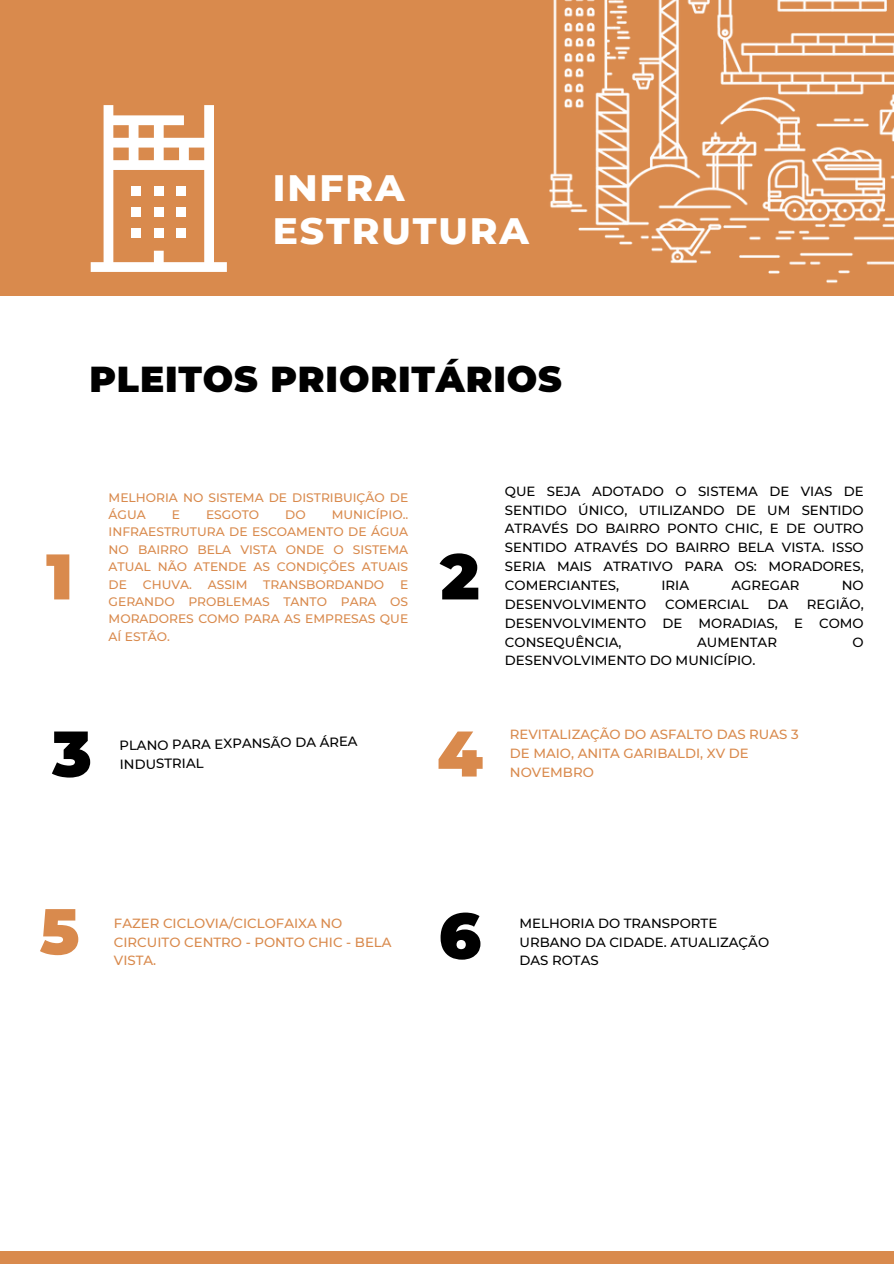
<style>
.page{position:relative;width:894px;height:1264px;background:#fff}
.page>*{position:absolute;margin:0;border:0;box-sizing:border-box;transform-origin:0 0}
.t1{font:900 64.35px "Montserrat";color:#d98a4d}
.t2{font:900 64.35px "Montserrat";color:#000}
.t3{font:800 37.5px/42.8px "Montserrat";letter-spacing:.05em;color:#fff}
.t4{font:900 36px "Montserrat";letter-spacing:.025em;color:#000}
.t5{font:500 13.35px/18.9px "Montserrat";color:#000}
.t6{font:500 13.35px/18.9px "Montserrat";color:#d98a4d}
.t7{font:500 12.3px/17.4px "Montserrat";color:#d98a4d;text-align:justify}
</style>
<div class="page">
<div style="left:0;top:0;width:893px;height:1263px;background:#d98a4d"></div>
<svg style="left:91px;top:105px;width:136px;height:167px"></svg>
<div style="left:154px;top:228px;width:10px;height:10px;background:#fff"></div>
<div style="left:176px;top:228px;width:10px;height:10px;background:#fff"></div>
<div style="left:131px;top:228px;width:10px;height:10px;background:#fff"></div>
<div style="left:154px;top:207px;width:10px;height:10px;background:#fff"></div>
<div style="left:176px;top:207px;width:10px;height:10px;background:#fff"></div>
<div style="left:131px;top:207px;width:10px;height:10px;background:#fff"></div>
<div style="left:154px;top:186px;width:10px;height:9px;background:#fff"></div>
<div style="left:176px;top:186px;width:10px;height:9px;background:#fff"></div>
<div style="left:131px;top:186px;width:10px;height:9px;background:#fff"></div>
<div style="left:0;top:296px;width:893px;height:954px;background:#fff"></div>
<img style="left:549px;top:0;width:344px;height:284px">
<p class="t3" style="left:273px;top:166px;width:257px">INFRA<br>ESTRUTURA</p>
<h1 class="t4" style="left:89px;top:357px;width:474px">PLEITOS PRIORITÁRIOS</h1>
<p class="t7" style="left:109px;top:488px;width:301px">MELHORIA NO SISTEMA DE DISTRIBUIÇÃO DE<br>ÁGUA</p>
<p class="t7" style="left:109px;top:506px;width:301px;text-indent:223px">MUNICÍPIO..<br>INFRAESTRUTURA DE ESCOAMENTO DE ÁGUA NO BAIRRO BELA VISTA ONDE O SISTEMA ATUAL NÃO ATENDE AS CONDIÇÕES ATUAIS DE</p>
<p class="t7" style="left:172px;top:506px;width:10px">E</p>
<p class="t7" style="left:206px;top:506px;width:55px">ESGOTO</p>
<p class="t7" style="left:285px;top:506px;width:22px">DO</p>
<h1 class="t1" style="left:46px;top:537px;width:28px">1</h1>
<p class="t2" style="left:440px;top:537px;width:41px">2</p>
<p class="t7" style="left:143px;top:575px;width:51px">CHUVA.</p>
<p class="t7" style="left:208px;top:575px;width:41px">ASSIM</p>
<p class="t7" style="left:263px;top:575px;width:122px">TRANSBORDANDO</p>
<p class="t7" style="left:109px;top:575px;width:301px;text-indent:291px">E GERANDO PROBLEMAS TANTO PARA OS MORADORES COMO PARA AS EMPRESAS QUE AÍ ESTÃO.</p>
<p class="t5" style="left:504px;top:481px;width:360px;text-align:justify">QUE SEJA ADOTADO O SISTEMA DE VIAS DE SENTIDO ÚNICO, UTILIZANDO DE UM SENTIDO ATRAVÉS DO BAIRRO PONTO CHIC, E DE OUTRO SENTIDO ATRAVÉS DO BAIRRO BELA VISTA. ISSO SERIA MAIS ATRATIVO PARA OS: MORADORES, COMERCIANTES,</p>
<p class="t5" style="left:661px;top:575px;width:29px">IRIA</p>
<p class="t5" style="left:731px;top:575px;width:70px">AGREGAR</p>
<p class="t5" style="left:841px;top:575px;width:23px">NO</p>
<p class="t5" style="left:504px;top:594px;width:360px;text-align:justify;text-indent:302px">REGIÃO, DESENVOLVIMENTO DE MORADIAS, E COMO CONSEQUÊNCIA,</p>
<p class="t5" style="left:504px;top:594px;width:143px">DESENVOLVIMENTO</p>
<p class="t5" style="left:665px;top:594px;width:85px">COMERCIAL</p>
<p class="t5" style="left:767px;top:594px;width:22px">DA</p>
<p class="t5" style="left:697px;top:632px;width:81px">AUMENTAR</p>
<p class="t5" style="left:852px;top:632px;width:13px">O</p>
<p class="t5" style="left:504px;top:651px;width:252px">DESENVOLVIMENTO DO MUNICÍPIO.</p>
<p class="t2" style="left:52px;top:714px;width:41px">3</p>
<p class="t1" style="left:437px;top:714px;width:47px">4</p>
<p class="t5" style="left:119px;top:736px;width:240px;rotate:-1deg">PLANO PARA EXPANSÃO DA ÁREA<br>INDUSTRIAL</p>
<p class="t6" style="left:509px;top:724px;width:290px">REVITALIZAÇÃO DO ASFALTO DAS RUAS 3<br>DE MAIO, ANITA GARIBALDI, XV DE<br>NOVEMBRO</p>
<p class="t1" style="left:40px;top:891px;width:41px">5</p>
<p class="t2" style="left:438px;top:896px;width:44px">6</p>
<p class="t6" style="left:114px;top:913px;width:279px">FAZER CICLOVIA/CICLOFAIXA NO<br>CIRCUITO CENTRO - PONTO CHIC - BELA<br>VISTA.</p>
<p class="t5" style="left:519px;top:913px;width:251px">MELHORIA DO TRANSPORTE<br>URBANO DA CIDADE. ATUALIZAÇÃO<br>DAS ROTAS</p>
</div>
